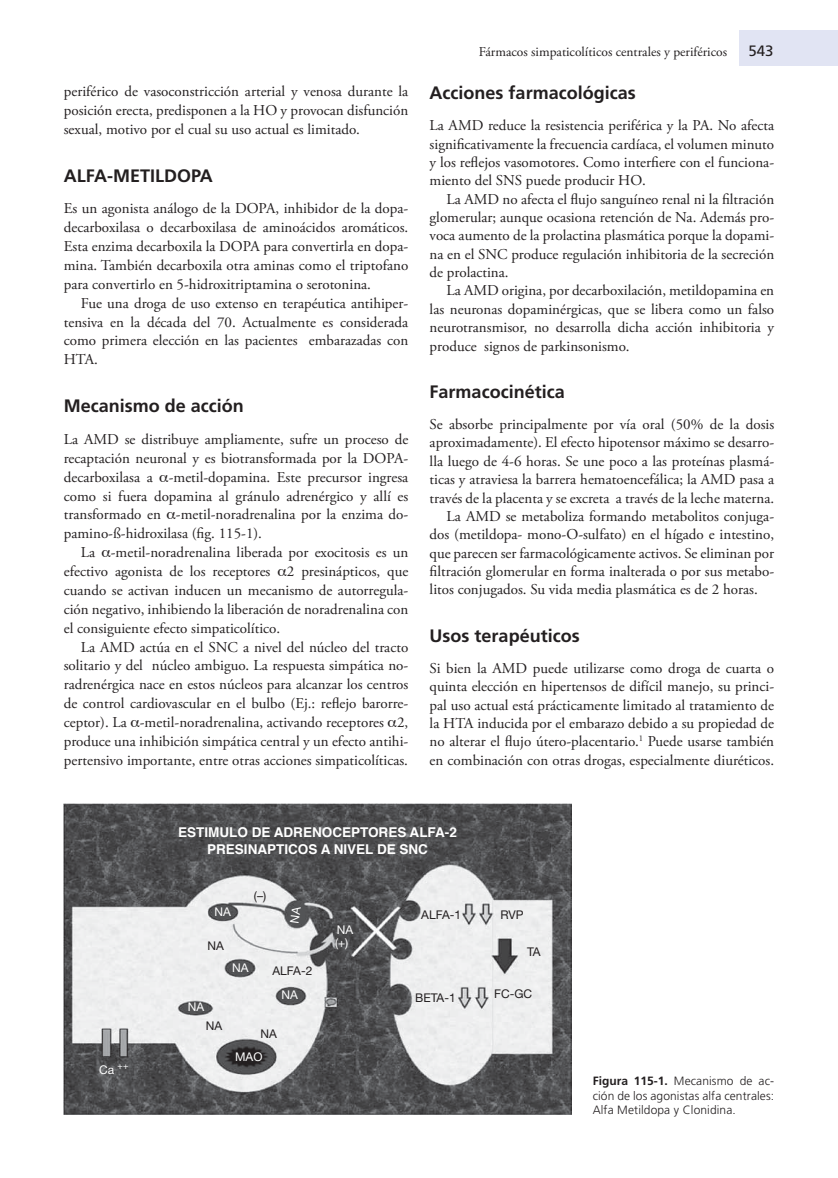
<style>
.page{position:relative;width:838px;height:1178px;background:#fff}
.page>*{position:absolute;margin:0;border:0;box-sizing:border-box;transform-origin:0 0}
.t1{font:700 18px "Frutiger";color:#231f20}
.t2{font:15px/18.9px "Adobe Garamond Pro";color:#231f20;text-align:justify}
.t3{font:15px "Frutiger";color:#231f20}
.t4{font:700 13.5px/16.2px "Helvetica";color:#fff;text-align:center}
.t5{font:13.5px "Adobe Garamond Pro";color:#231f20}
.t6{font:300 12px/14.4px "Frutiger";letter-spacing:.01em;color:#231f20;text-align:justify}
.t7{font:12px "Helvetica Neue";color:#231f20}
.t8{font:12px/13.5px "Helvetica Neue";color:#fff}
.s1{font-weight:700}
</style>
<div class="page">
<div style="left:738px;top:30px;width:100px;height:35px;background:#e1e4f3"></div>
<img style="left:64px;top:803px;width:507px;height:311px">
<svg style="left:290px;top:906px;width:11px;height:17px"></svg>
<p class="t2" style="left:64px;top:82px;width:346px">periférico de vasoconstricción arterial y venosa durante la posición erecta, predisponen a la HO y provocan disfunción sexual, motivo por el cual su uso actual es limitado.</p>
<p class="t1" style="left:64px;top:165px;width:151px">ALFA-METILDOPA</p>
<p class="t2" style="left:64px;top:200px;width:346px">Es un agonista análogo de la DOPA, inhibidor de la dopa&shy;decarboxilasa o decarboxilasa de aminoácidos aromáticos.<br>Esta enzima decarboxila la DOPA para convertirla en dopa&shy;mina. También decarboxila otra aminas como el triptofano para convertirlo en 5-hidroxitriptamina o serotonina.</p>
<p class="t2" style="left:64px;top:294px;width:346px;text-indent:17px">Fue una droga de uso extenso en terapéutica antihiper&shy;tensiva en la década del 70. Actualmente es considerada como primera elección en las pacientes embarazadas con HTA.</p>
<p class="t1" style="left:64px;top:395px;width:181px">Mecanismo de acción</p>
<p class="t2" style="left:64px;top:430px;width:346px">La AMD se distribuye ampliamente, sufre un proceso de recaptación neuronal y es biotransformada por la DOPA&shy;decarboxilasa a -metil-dopamina. Este precursor ingresa como si fuera dopamina al gránulo adrenérgico y allí es transformado en -metil-noradrenalina por la enzima do&shy;pamino-ß-hidroxilasa (fig. 115-1).</p>
<p class="t2" style="left:64px;top:543px;width:346px;text-indent:17px">La -metil-noradrenalina liberada por exocitosis es un efectivo agonista de los receptores 2 presinápticos, que cuando se activan inducen un mecanismo de autorregula&shy;ción negativo, inhibiendo la liberación de noradrenalina con el consiguiente efecto simpaticolítico.</p>
<p class="t2" style="left:64px;top:638px;width:346px;text-indent:17px">La AMD actúa en el SNC a nivel del núcleo del tracto solitario y del núcleo ambiguo. La respuesta simpática no&shy;radrenérgica nace en estos núcleos para alcanzar los centros de control cardiovascular en el bulbo (Ej.: reflejo barorre&shy;ceptor). La -metil-noradrenalina, activando receptores 2, produce una inhibición simpática central y un efecto antihi&shy;pertensivo importante, entre otras acciones simpaticolíticas.</p>
<p class="t5" style="left:479px;top:44px;width:250px">Fármacos simpaticolíticos centrales y periféricos</p>
<p class="t3" style="left:748px;top:42px;width:27px">543</p>
<p class="t1" style="left:429px;top:82px;width:207px">Acciones farmacológicas</p>
<p class="t2" style="left:429px;top:117px;width:346px;line-height:18.3px">La AMD reduce la resistencia periférica y la PA. No afecta significativamente la frecuencia cardíaca, el volumen minuto y los reflejos vasomotores. Como interfiere con el funciona&shy;miento del SNS puede producir HO.</p>
<p class="t2" style="left:429px;top:190px;width:346px;line-height:18.3px;text-indent:17px">La AMD no afecta el flujo sanguíneo renal ni la filtración glomerular; aunque ocasiona retención de Na. Además pro&shy;voca aumento de la prolactina plasmática porque la dopami&shy;na en el SNC produce regulación inhibitoria de la secreción de prolactina.</p>
<p class="t2" style="left:429px;top:282px;width:346px;line-height:18.3px;text-indent:17px">La AMD origina, por decarboxilación, metildopamina en las neuronas dopaminérgicas, que se libera como un falso neurotransmisor, no desarrolla dicha acción inhibitoria y produce signos de parkinsonismo.</p>
<p class="t1" style="left:429px;top:381px;width:137px">Farmacocinética</p>
<p class="t2" style="left:429px;top:415px;width:346px">Se absorbe principalmente por vía oral (50% de la dosis</p>
<p class="t2" style="left:429px;top:434px;width:346px">aproximadamente). El efecto hipotensor máximo se desarro-</p>
<p class="t2" style="left:429px;top:452px;width:346px">lla luego de 4-6 horas. Se une poco a las proteínas plasmá-</p>
<p class="t2" style="left:429px;top:470px;width:346px">ticas y atraviesa la barrera hematoencefálica; la AMD pasa a</p>
<p class="t2" style="left:429px;top:489px;width:346px">través de la placenta y se excreta a través de la leche materna.</p>
<p class="t2" style="left:446px;top:507px;width:329px">La AMD se metaboliza formando metabolitos conjuga-</p>
<p class="t2" style="left:429px;top:526px;width:346px">dos (metildopa- mono-O-sulfato) en el hígado e intestino,</p>
<p class="t2" style="left:429px;top:544px;width:346px">que parecen ser farmacológicamente activos. Se eliminan por</p>
<p class="t2" style="left:429px;top:562px;width:346px">filtración glomerular en forma inalterada o por sus metabo-</p>
<p class="t2" style="left:429px;top:581px;width:330px">litos conjugados. Su vida media plasmática es de 2 horas.</p>
<p class="t1" style="left:429px;top:625px;width:151px">Usos terapéuticos</p>
<p class="t2" style="left:429px;top:659px;width:346px;line-height:18.3px">Si bien la AMD puede utilizarse como droga de cuarta o quinta elección en hipertensos de difícil manejo, su princi&shy;pal uso actual está prácticamente limitado al tratamiento de la HTA inducida por el embarazo debido a su propiedad de no alterar el flujo útero-placentario.<sup>1</sup> Puede usarse también en combinación con otras drogas, especialmente diuréticos.</p>
<p class="t4" style="left:178px;top:825px;width:280px">ESTIMULO DE ADRENOCEPTORES ALFA-2<br>PRESINAPTICOS A NIVEL DE SNC</p>
<p class="t8" style="left:99px;top:1062px;width:31px">Ca <sup>++</sup></p>
<p class="t8" style="left:214px;top:904px;width:18px">NA</p>
<p class="t7" style="left:208px;top:938px;width:18px">NA</p>
<p class="t7" style="left:254px;top:888px;width:14px">(–)</p>
<p class="t8" style="left:188px;top:1000px;width:18px">NA</p>
<p class="t7" style="left:206px;top:1019px;width:18px">NA</p>
<p class="t8" style="left:232px;top:961px;width:18px">NA</p>
<p class="t7" style="left:272px;top:964px;width:41px">ALFA-2</p>
<p class="t8" style="left:281px;top:988px;width:18px">NA</p>
<p class="t7" style="left:260px;top:1026px;width:18px">NA</p>
<p class="t8" style="left:235px;top:1050px;width:29px">MAO</p>
<p class="t8" style="left:335px;top:922px;width:20px">NA (+)</p>
<p class="t7" style="left:421px;top:907px;width:41px">ALFA-1</p>
<p class="t7" style="left:500px;top:907px;width:25px">RVP</p>
<p class="t7" style="left:527px;top:945px;width:15px">TA</p>
<p class="t7" style="left:415px;top:990px;width:42px">BETA-1</p>
<p class="t7" style="left:494px;top:986px;width:39px">FC-GC</p>
<p class="t6" style="left:592px;top:1074px;width:183px"><span class="s1">Figura 115-1.</span> Mecanismo de ac&shy;ción de los agonistas alfa centrales:<br>Alfa Metildopa y Clonidina.</p>
</div>
